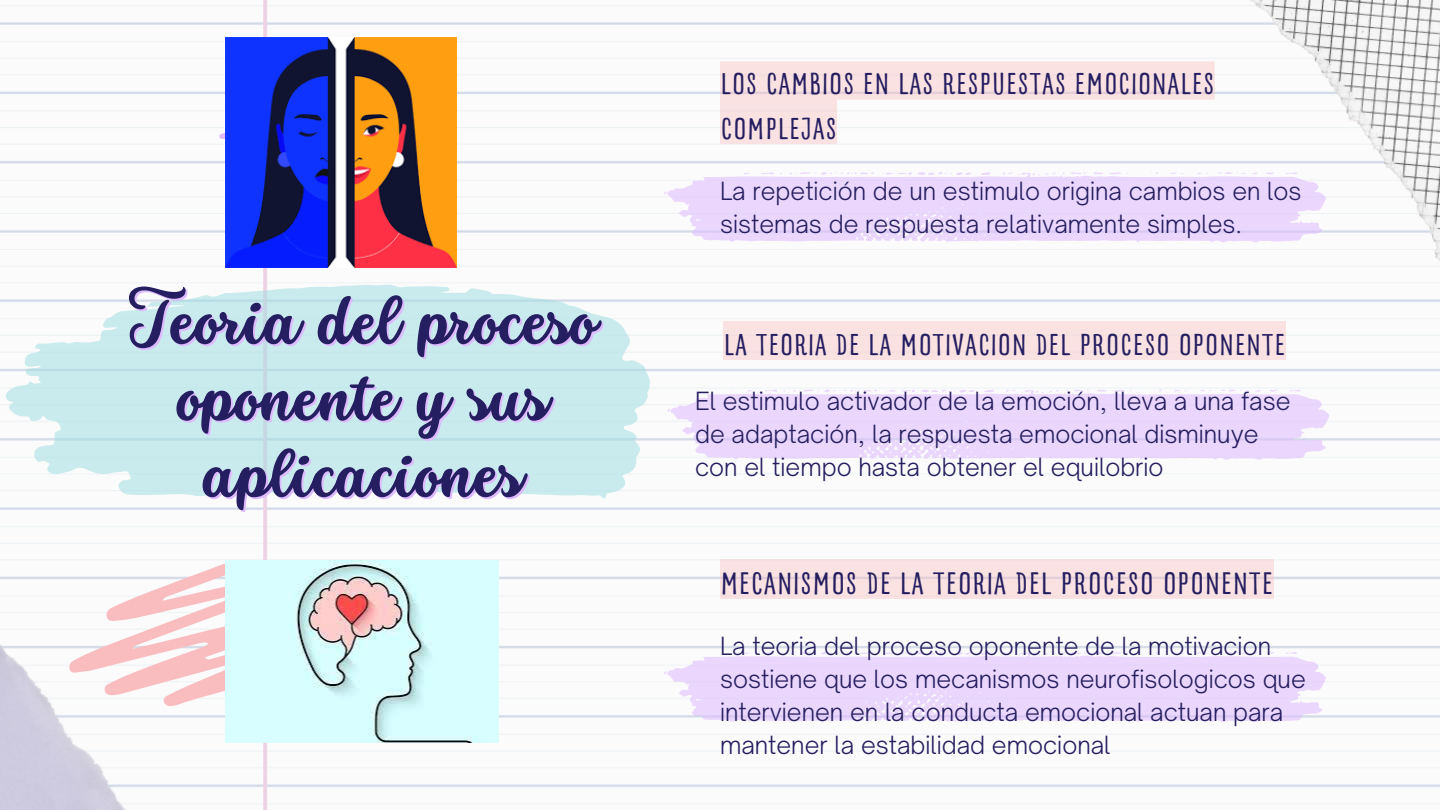
<style>
.page{position:relative;width:1440px;height:810px;background:#fff}
.page>*{position:absolute;margin:0;border:0;box-sizing:border-box;transform-origin:0 0}
.t1{font:64px "Stars Love";color:#251e60}
.t2{font:33px "Nefelibata Pen Sans";color:#251e60}
.t3{font:32px/44.2px "Nefelibata Pen Sans";color:#251e60}
.t4{font:300 24px/33px "Open Sauce One";color:#251e60}
</style>
<div class="page">
<img style="left:0;top:0;width:1440px;height:810px">
<img style="left:1131px;top:0;width:309px;height:325px">
<img style="left:0;top:560px;width:167px;height:250px">
<svg style="left:0;top:250px;width:662px;height:310px;fill:#caebed"></svg>
<svg style="left:664px;top:171px;width:662px;height:72px;background:#ecdcfc"></svg>
<svg style="left:720px;top:61px;width:495px;height:83px"></svg>
<svg style="left:667px;top:389px;width:662px;height:71px;background:#ecdbfc"></svg>
<div style="left:723px;top:322px;width:563px;height:38px;background:#fae1e2"></div>
<svg style="left:664px;top:651px;width:662px;height:72px;background:#ecdcfc"></svg>
<div style="left:720px;top:559px;width:553px;height:40px;background:#fae1e2"></div>
<svg style="left:69px;top:561px;width:157px;height:168px"></svg>
<svg style="left:216px;top:102px;width:10px;height:101px"></svg>
<img style="left:226px;top:37px;width:230px;height:231px">
<img style="left:226px;top:561px;width:273px;height:181px">
<p class="t1" style="left:129px;top:285px;width:468px">Teoria del proceso</p>
<h2 class="t1" style="left:177px;top:361px;width:372px">oponente y sus</h2>
<p class="t1" style="left:203px;top:438px;width:321px">aplicaciones</p>
<h1 class="t3" style="left:720px;top:58px;width:496px">LOS CAMBIOS EN LAS RESPUESTAS EMOCIONALES<br>COMPLEJAS</h1>
<p class="t4" style="left:720px;top:174px;width:583px">La repetición de un estimulo origina cambios en los sistemas de respuesta relativamente simples.</p>
<p class="t3" style="left:723px;top:318px;width:564px">LA TEORIA DE LA MOTIVACION DEL PROCESO OPONENTE</p>
<p class="t4" style="left:695px;top:385px;width:597px">El estimulo activador de la emoción, lleva a una fase de adaptación, la respuesta emocional disminuye con el tiempo hasta obtener el equilobrio</p>
<p class="t2" style="left:720px;top:559px;width:555px">MECANISMOS DE LA TEORIA DEL PROCESO OPONENTE</p>
<p class="t4" style="left:720px;top:630px;width:587px">La teoria del proceso oponente de la motivacion sostiene que los mecanismos neurofisologicos que intervienen en la conducta emocional actuan para mantener la estabilidad emocional</p>
</div>
